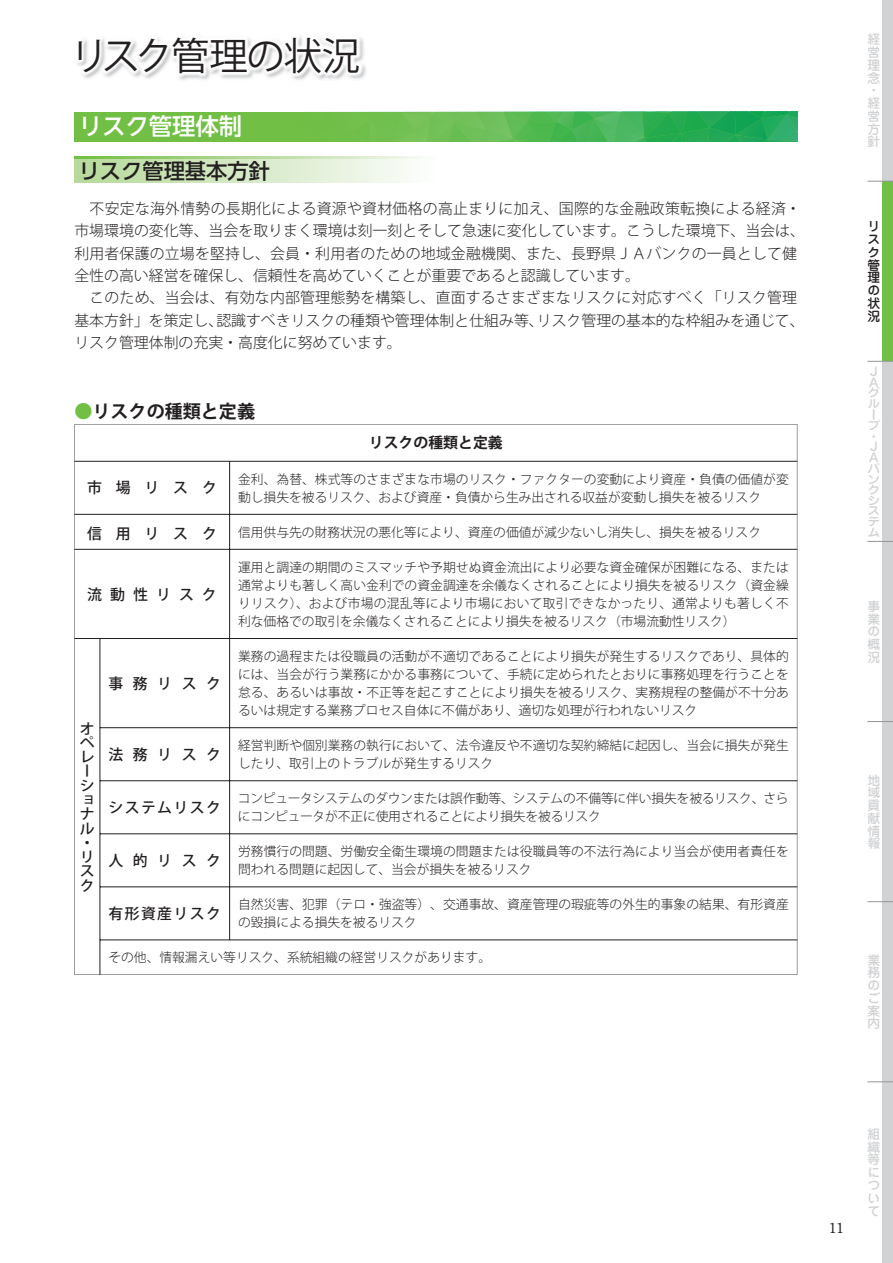
<style>
.page{position:relative;width:893px;height:1263px;background:#fff}
.page>*{position:absolute;margin:0;border:0;box-sizing:border-box;transform-origin:0 0}
.t1{font:38.25px "Koz Go Pr 6 N Regular 90 pv RKSJ H";letter-spacing:-.03em;color:#231f20}
.t2{font:500 23.4px "UD Shin Go NT Pr 6 N";color:#fff}
.t3{font:500 21.3px "UD Shin Go Pr 6 N";color:#231f20}
.t4{font:700 18px "Koz Go Pr 6 N";color:#231f20}
.t5{font:300 14.85px/22.4px "Koz Go Pr 6 N";color:#231f20}
.t6{font:14.85px "Koz Go Pr 6 N Medium 90 pv RKSJ H";letter-spacing:.64em;color:#231f20}
.t7{font:14.85px "Koz Go Pr 6 N Medium 90 pv RKSJ H";letter-spacing:.095em;color:#231f20}
.t8{font:14.85px "Koz Go Pr 6 N Bold 90 pv RKSJ H";color:#231f20}
.t9{font:14.25px/14.2px "Koz Go Pr 6 N Medium 90 pv RKSJ V";color:#231f20;scale:1.04 1}
.t10{font:700 13.8px "Futo Min A101 Pr 6 N";color:#231f20}
.t11{font:12.75px/18.1px "Koz Go Pr 6 N Light 90 pv RKSJ H";color:#231f20}
.t12{font:12.75px/18.1px "Koz Go Pr 6 N Light 90 pv RKSJ H";letter-spacing:-.02em;color:#231f20}
.t13{font:500 12.75px/12.8px "Jun 34 Pro";color:#d1d2d4;text-align:justify}
.t14{font:500 12.75px/12.8px "Jun 34 Pro";color:#231f20}
.t15{font:500 11.85px/10.6px "Jun 34 Pro";color:#d1d2d4;scale:1.08 1}
.s1{color:#71bf44}
</style>
<div class="page">
<img style="left:77px;top:36px;width:432px;height:76px">
<div style="left:74px;top:112px;width:723px;height:29px;background:#71bf44"></div>
<svg style="left:285px;top:112px;width:512px;height:30px"></svg>
<svg style="left:74px;top:158px;width:348px;height:25px;background:#d6e9c6"></svg>
<svg style="left:74px;top:156px;width:348px;height:2px"></svg>
<svg style="left:74px;top:424px;width:723px;height:551px"></svg>
<div style="left:882px;top:0;width:11px;height:181px;background:#d1d2d4"></div>
<div style="left:882px;top:181px;width:11px;height:180px;background:#71bf44"></div>
<div style="left:882px;top:361px;width:11px;height:180px;background:#d1d2d4"></div>
<div style="left:882px;top:541px;width:11px;height:180px;background:#d1d2d4"></div>
<div style="left:882px;top:721px;width:11px;height:181px;background:#d1d2d4"></div>
<div style="left:882px;top:902px;width:11px;height:180px;background:#d1d2d4"></div>
<div style="left:882px;top:1082px;width:11px;height:181px;background:#d1d2d4"></div>
<svg style="left:867px;top:181px;width:26px;height:1px"></svg>
<svg style="left:867px;top:361px;width:26px;height:1px"></svg>
<svg style="left:867px;top:541px;width:26px;height:1px"></svg>
<svg style="left:867px;top:721px;width:26px;height:1px"></svg>
<svg style="left:867px;top:901px;width:26px;height:1px"></svg>
<svg style="left:867px;top:1081px;width:26px;height:1px"></svg>
<h1 class="t1" style="left:70px;top:35px;width:292px">リスク管理の状況</h1>
<h2 class="t2" style="left:79px;top:108px;width:165px">リスク管理体制</h2>
<h3 class="t3" style="left:79px;top:153px;width:193px">リスク管理基本方針</h3>
<p class="t5" style="left:74px;top:198px;width:732px">　不安定な海外情勢の長期化による資源や資材価格の高止まりに加え、国際的な金融政策転換による経済・市場環境の変化等、当会を取りまく環境は刻一刻とそして急速に変化しています。こうした環境下、当会は、利用者保護の立場を堅持し、会員・利用者のための地域金融機関、また、長野県ＪＡバンクの一員として健全性の高い経営を確保し、信頼性を高めていくことが重要であると認識しています。<br>　このため、当会は、有効な内部管理態勢を構築し、直面するさまざまなリスクに対応すべく「リスク管理基本方針」を策定し、認識すべきリスクの種類や管理体制と仕組み等、リスク管理の基本的な枠組みを通じて、リスク管理体制の充実・高度化に努めています。</p>
<h3 class="t4" style="left:74px;top:401px;width:182px"><span class="s1">●</span>リスクの種類と定義</h3>
<p class="t8" style="left:369px;top:435px;width:135px">リスクの種類と定義</p>
<p class="t6" style="left:87px;top:480px;width:131px">市場リスク</p>
<p class="t6" style="left:87px;top:525px;width:131px">信用リスク</p>
<p class="t6" style="left:87px;top:586px;width:131px">流動性リスク</p>
<p class="t9" style="left:80px;top:721px;width:15px">オペレーショナル・リスク</p>
<p class="t6" style="left:108px;top:675px;width:114px">事務リスク</p>
<p class="t6" style="left:108px;top:746px;width:114px">法務リスク</p>
<p class="t7" style="left:108px;top:799px;width:114px">システムリスク</p>
<p class="t6" style="left:108px;top:852px;width:114px">人的リスク</p>
<p class="t7" style="left:108px;top:905px;width:114px">有形資産リスク</p>
<p class="t11" style="left:238px;top:470px;width:552px">金利、為替、株式等のさまざまな市場のリスク・ファクターの変動により資産・負債の価値が変動し損失を被るリスク、および資産・負債から生み出される収益が変動し損失を被るリスク</p>
<p class="t11" style="left:238px;top:523px;width:524px">信用供与先の財務状況の悪化等により、資産の価値が減少ないし消失し、損失を被るリスク</p>
<p class="t11" style="left:238px;top:558px;width:552px;text-align:justify">運用と調達の期間のミスマッチや予期せぬ資金流出により必要な資金確保が困難になる、または通常よりも著しく高い金利での資金調達を余儀なくされることにより損失を被るリスク（資金繰りリスク）、および市場の混乱等により市場において取引できなかったり、通常よりも著しく不利な価格での取引を余儀なくされることにより損失を被るリスク（市場流動性リスク）</p>
<p class="t11" style="left:238px;top:647px;width:552px;text-align:justify">業務の過程または役職員の活動が不適切であることにより損失が発生するリスクであり、具体的には、当会が行う業務にかかる事務について、手続に定められたとおりに事務処理を行うことを怠る、あるいは事故・不正等を起こすことにより損失を被るリスク、実務規程の整備が不十分あるいは規定する業務プロセス自体に不備があり、適切な処理が行われないリスク</p>
<p class="t11" style="left:238px;top:736px;width:552px">経営判断や個別業務の執行において、法令違反や不適切な契約締結に起因し、当会に損失が発生したり、取引上のトラブルが発生するリスク</p>
<p class="t12" style="left:238px;top:790px;width:552px">コンピュータシステムのダウンまたは誤作動等、システムの不備等に伴い損失を被るリスク、さらにコンピュータが不正に使用されることにより損失を被るリスク</p>
<p class="t11" style="left:238px;top:843px;width:552px">労務慣行の問題、労働安全衛生環境の問題または役職員等の不法行為により当会が使用者責任を問われる問題に起因して、当会が損失を被るリスク</p>
<p class="t11" style="left:238px;top:896px;width:552px">自然災害、犯罪（テロ・強盗等）、交通事故、資産管理の瑕疵等の外生的事象の結果、有形資産の毀損による損失を被るリスク</p>
<p class="t11" style="left:108px;top:949px;width:384px">その他、情報漏えい等リスク、系統組織の経営リスクがあります。</p>
<p class="t13" style="left:867px;top:32px;width:14px;text-align:left">経営理念・経営方針</p>
<p class="t14" style="left:867px;top:219px;width:14px">リスク管理の状況</p>
<p class="t15" style="left:867px;top:364px;width:13px">Ｊ<br>Ａグループ</p>
<p class="t15" style="left:867px;top:430px;width:13px">・<br>Ｊ<br>Ａバンクシステム</p>
<p class="t13" style="left:867px;top:598px;width:14px">事業の概況</p>
<p class="t13" style="left:867px;top:772px;width:14px">地域貢献情報</p>
<p class="t13" style="left:867px;top:952px;width:14px">業務のご案内</p>
<p class="t10" style="left:829px;top:1217px;width:16px">11</p>
<p class="t13" style="left:867px;top:1126px;width:14px">組織等について</p>
</div>
